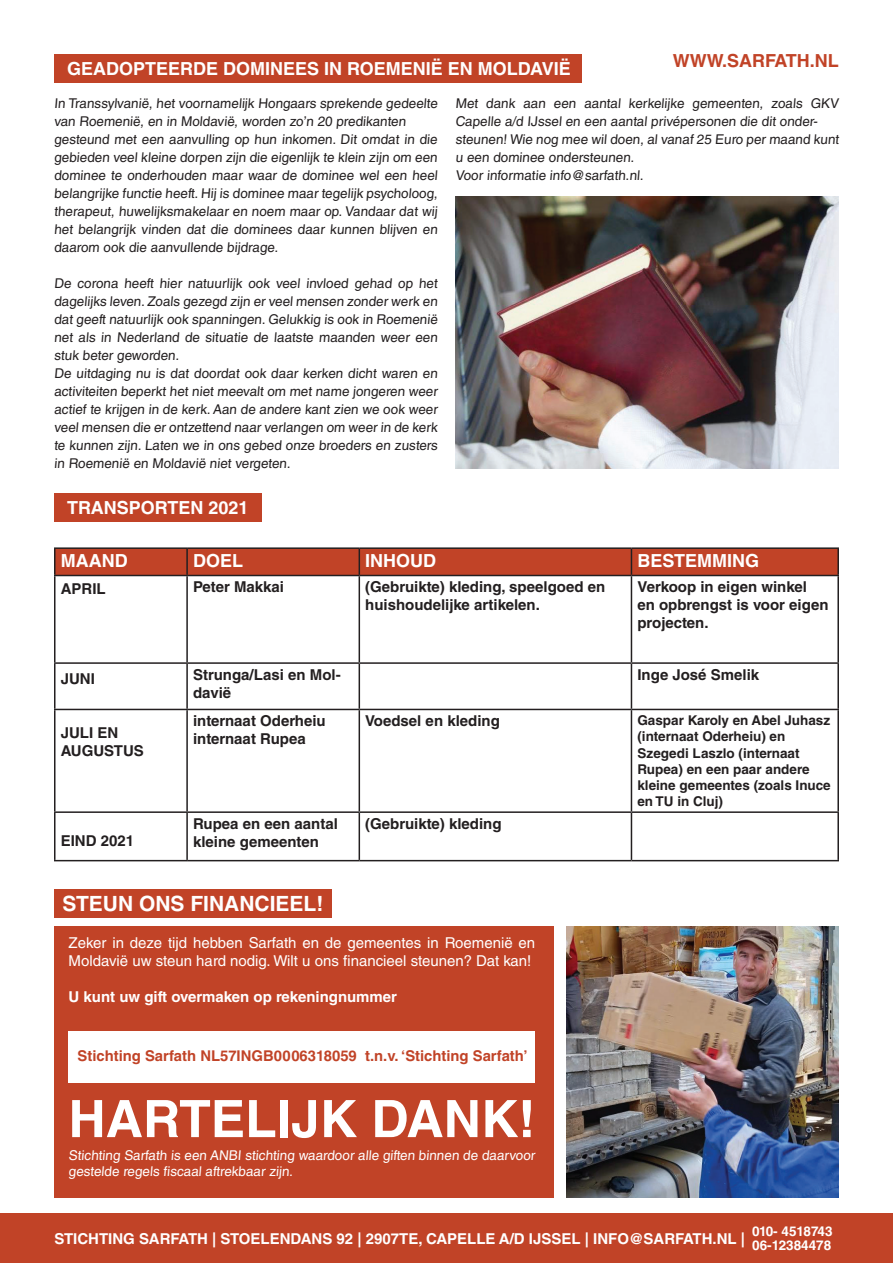
<style>
.page{position:relative;width:893px;height:1263px;background:#fff}
.page>*{position:absolute;margin:0;border:0;box-sizing:border-box;transform-origin:0 0}
.t1{font:700 51.6px "Helvetica LT Std";color:#fff}
.t2{font:700 21px "Helvetica LT Std";color:#fff}
.t3{font:700 18px "Helvetica LT Std";color:#fff}
.t4{font:700 18px "Helvetica LT Std";color:#c14327}
.t5{font:700 15px/18px "Helvetica LT Std";color:#231f20}
.t6{font:15px/18px "Helvetica LT Std";color:#fff}
.t7{font:700 15px "Helvetica LT Std";color:#fff}
.t8{font:700 14.85px "Helvetica LT Std";color:#c14327}
.t9{font:13.5px/18px "Helvetica LT Std";color:#231f20}
.t10{font:700 13.5px/16.2px "Helvetica LT Std";color:#231f20}
.t11{font:13.5px/16.2px "Helvetica LT Std";color:#fff}
.t12{font:700 13.5px/13.5px "Helvetica LT Std";color:#fff}
</style>
<div class="page">
<div style="left:54px;top:54px;width:527px;height:29px;background:#c14327"></div>
<div style="left:55px;top:926px;width:499px;height:271px;background:#c14327"></div>
<div style="left:0;top:1214px;width:893px;height:49px;background:#c14327"></div>
<div style="left:54px;top:889px;width:278px;height:29px;background:#c14327"></div>
<div style="left:69px;top:1031px;width:466px;height:51px;background:#fff"></div>
<hr style="left:54px;top:547px;width:133px;height:2px;background:#231f20">
<hr style="left:54px;top:549px;width:2px;height:26px;background:#231f20">
<hr style="left:187px;top:547px;width:172px;height:2px;background:#231f20">
<hr style="left:359px;top:547px;width:272px;height:2px;background:#231f20">
<hr style="left:631px;top:547px;width:208px;height:2px;background:#231f20">
<svg style="left:55px;top:548px;width:782px;height:27px;background:#b94126"></svg>
<hr style="left:837px;top:549px;width:2px;height:26px;background:#231f20">
<hr style="left:54px;top:575px;width:133px;height:1px;background:#231f20">
<hr style="left:54px;top:576px;width:2px;height:86px;background:#231f20">
<hr style="left:187px;top:575px;width:172px;height:1px;background:#231f20">
<hr style="left:186px;top:576px;width:2px;height:86px;background:#231f20">
<hr style="left:359px;top:575px;width:272px;height:1px;background:#231f20">
<hr style="left:359px;top:576px;width:1px;height:86px;background:#231f20">
<hr style="left:631px;top:575px;width:208px;height:1px;background:#231f20">
<hr style="left:631px;top:576px;width:1px;height:86px;background:#231f20">
<hr style="left:837px;top:576px;width:2px;height:86px;background:#231f20">
<hr style="left:54px;top:662px;width:133px;height:2px;background:#231f20">
<hr style="left:54px;top:664px;width:2px;height:45px;background:#231f20">
<hr style="left:187px;top:662px;width:172px;height:2px;background:#231f20">
<hr style="left:186px;top:664px;width:2px;height:45px;background:#231f20">
<hr style="left:359px;top:662px;width:272px;height:2px;background:#231f20">
<hr style="left:359px;top:664px;width:1px;height:45px;background:#231f20">
<hr style="left:631px;top:662px;width:208px;height:2px;background:#231f20">
<hr style="left:631px;top:664px;width:1px;height:45px;background:#231f20">
<hr style="left:837px;top:664px;width:2px;height:45px;background:#231f20">
<hr style="left:54px;top:709px;width:133px;height:1px;background:#231f20">
<hr style="left:54px;top:710px;width:2px;height:101px;background:#231f20">
<hr style="left:187px;top:709px;width:172px;height:1px;background:#231f20">
<hr style="left:186px;top:710px;width:2px;height:101px;background:#231f20">
<hr style="left:359px;top:709px;width:272px;height:1px;background:#231f20">
<hr style="left:359px;top:710px;width:1px;height:101px;background:#231f20">
<hr style="left:631px;top:709px;width:208px;height:1px;background:#231f20">
<hr style="left:631px;top:710px;width:1px;height:101px;background:#231f20">
<hr style="left:837px;top:710px;width:2px;height:101px;background:#231f20">
<hr style="left:54px;top:811px;width:133px;height:2px;background:#231f20">
<hr style="left:54px;top:813px;width:2px;height:47px;background:#231f20">
<hr style="left:187px;top:811px;width:172px;height:2px;background:#231f20">
<hr style="left:186px;top:813px;width:2px;height:47px;background:#231f20">
<hr style="left:359px;top:811px;width:272px;height:2px;background:#231f20">
<hr style="left:359px;top:813px;width:1px;height:47px;background:#231f20">
<hr style="left:631px;top:811px;width:208px;height:2px;background:#231f20">
<hr style="left:631px;top:813px;width:1px;height:47px;background:#231f20">
<hr style="left:837px;top:813px;width:2px;height:47px;background:#231f20">
<hr style="left:54px;top:860px;width:133px;height:1px;background:#231f20">
<hr style="left:187px;top:860px;width:172px;height:1px;background:#231f20">
<hr style="left:359px;top:860px;width:272px;height:1px;background:#231f20">
<hr style="left:631px;top:860px;width:208px;height:1px;background:#231f20">
<div style="left:54px;top:493px;width:208px;height:29px;background:#c14327"></div>
<img style="left:567px;top:926px;width:272px;height:271px">
<img style="left:455px;top:197px;width:384px;height:271px">
<h3 class="t3" style="left:67px;top:57px;width:505px">GEADOPTEERDE DOMINEES IN ROEMENIË EN MOLDAVIË</h3>
<h3 class="t4" style="left:673px;top:50px;width:168px">WWW.SARFATH.NL</h3>
<p class="t9" style="left:54px;top:94px;width:386px">In Transsylvanië, het voornamelijk Hongaars sprekende gedeelte van Roemenië, en in Moldavië, worden zo’n 20 predikanten gesteund met een aanvulling op hun inkomen. Dit omdat in die gebieden veel kleine dorpen zijn die eigenlijk te klein zijn om een dominee te onderhouden maar waar de dominee wel een heel belangrijke functie heeft. Hij is dominee maar tegelijk psycholoog, therapeut, huwelijksmakelaar en noem maar op. Vandaar dat wij het belangrijk vinden dat die dominees daar kunnen blijven en daarom ook die aanvullende bijdrage.</p>
<p class="t9" style="left:54px;top:274px;width:386px">De corona heeft hier natuurlijk ook veel invloed gehad op het dagelijks leven. Zoals gezegd zijn er veel mensen zonder werk en dat geeft natuurlijk ook spanningen. Gelukkig is ook in Roemenië net als in Nederland de situatie de laatste maanden weer een stuk beter geworden.<br>De uitdaging nu is dat doordat ook daar kerken dicht waren en activiteiten beperkt het niet meevalt om met name jongeren weer actief te krijgen in de kerk. Aan de andere kant zien we ook weer veel mensen die er ontzettend naar verlangen om weer in de kerk te kunnen zijn. Laten we in ons gebed onze broeders en zusters in Roemenië en Moldavië niet vergeten.</p>
<h3 class="t3" style="left:67px;top:497px;width:183px">TRANSPORTEN 2021</h3>
<p class="t9" style="left:455px;top:94px;width:386px">Met dank aan een aantal kerkelijke gemeenten, zoals GKV Capelle a/d IJssel en een aantal privépersonen die dit onder&shy;steunen! Wie nog mee wil doen, al vanaf 25 Euro per maand kunt u een dominee ondersteunen.<br>Voor informatie info@sarfath.nl.</p>
<h3 class="t3" style="left:61px;top:550px;width:68px">MAAND</h3>
<h3 class="t3" style="left:193px;top:550px;width:52px">DOEL</h3>
<h3 class="t3" style="left:365px;top:550px;width:72px">INHOUD</h3>
<h3 class="t3" style="left:637px;top:550px;width:123px">BESTEMMING</h3>
<p class="t5" style="left:61px;top:579px;width:46px">APRIL</p>
<p class="t5" style="left:193px;top:578px;width:93px">Peter Makkai</p>
<p class="t5" style="left:365px;top:578px;width:241px">(Gebruikte) kleding, speelgoed en huishoudelijke artikelen.</p>
<p class="t5" style="left:637px;top:578px;width:193px">Verkoop in eigen winkel<br>en opbrengst is voor eigen projecten.</p>
<p class="t5" style="left:61px;top:669px;width:36px">JUNI</p>
<p class="t5" style="left:193px;top:665px;width:149px">Strunga/Lasi en Mol&shy;davië</p>
<p class="t5" style="left:637px;top:665px;width:123px">Inge José Smelik</p>
<p class="t5" style="left:61px;top:723px;width:85px">JULI EN<br>AUGUSTUS</p>
<p class="t5" style="left:193px;top:712px;width:134px">internaat Oderheiu internaat Rupea</p>
<p class="t5" style="left:365px;top:712px;width:136px">Voedsel en kleding</p>
<p class="t10" style="left:637px;top:712px;width:195px">Gaspar Karoly en Abel Juhasz (internaat Oderheiu) en<br>Szegedi Laszlo (internaat<br>Rupea) en een paar andere kleine gemeentes (zoals Inuce en TU in Cluj)</p>
<p class="t5" style="left:61px;top:831px;width:75px">EIND 2021</p>
<p class="t5" style="left:193px;top:814px;width:146px">Rupea en een aantal kleine gemeenten</p>
<p class="t5" style="left:365px;top:814px;width:138px">(Gebruikte) kleding</p>
<h2 class="t2" style="left:62px;top:891px;width:262px">STEUN ONS FINANCIEEL!</h2>
<p class="t6" style="left:69px;top:934px;width:468px">Zeker in deze tijd hebben Sarfath en de gemeentes in Roemenië en<br>Moldavië uw steun hard nodig. Wilt u ons financieel steunen? Dat kan!</p>
<p class="t7" style="left:69px;top:988px;width:330px">U kunt uw gift overmaken op rekeningnummer</p>
<p class="t8" style="left:78px;top:1047px;width:451px">Stichting Sarfath NL57INGB0006318059 t.n.v. ‘Stichting Sarfath’</p>
<h1 class="t1" style="left:69px;top:1087px;width:468px">HARTELIJK DANK!</h1>
<p class="t11" style="left:69px;top:1147px;width:469px">Stichting Sarfath is een ANBI stichting waardoor alle giften binnen de daarvoor gestelde regels fiscaal aftrekbaar zijn.</p>
<p class="t7" style="left:54px;top:1229px;width:692px">STICHTING SARFATH | STOELENDANS 92 | 2907TE, CAPELLE A/D IJSSEL | INFO@SARFATH.NL |</p>
<p class="t12" style="left:752px;top:1225px;width:82px">010- 4518743<br>06-12384478</p>
</div>
